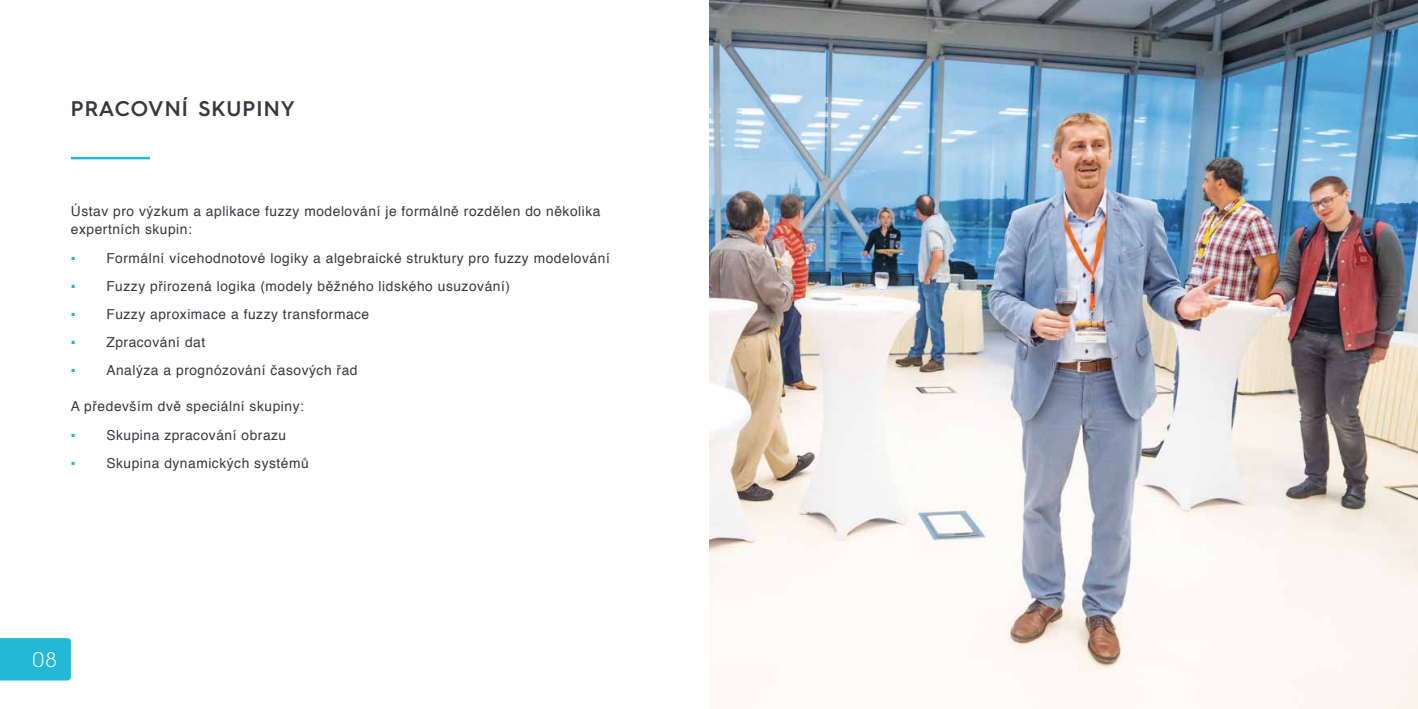
<style>
.page{position:relative;width:1418px;height:709px;background:#fff}
.page>*{position:absolute;margin:0;border:0;box-sizing:border-box;transform-origin:0 0}
.t1{font:600 21.25px "Hurme Geometric Sans 3";letter-spacing:.05em;color:#383841}
.t2{font:300 21.25px "Hurme Geometric Sans 3";color:#fff}
.t3{font:13.75px/18.1px "Helvetica";letter-spacing:.04em;color:#383841}
.s1{font-family:"Arial";color:#23b9d6}
</style>
<div class="page">
<div style="left:0;top:638px;width:71px;height:42px;background:#23b9d6"></div>
<hr style="left:71px;top:157px;width:79px;height:2px;background:#23b9d6">
<img style="left:709px;top:0;width:708px;height:709px">
<h1 class="t1" style="left:71px;top:93px;width:225px">PRACOVNÍ SKUPINY</h1>
<p class="t3" style="left:71px;top:202px;width:531px">Ústav pro výzkum a aplikace fuzzy modelování je formálně rozdělen do několika expertních skupin:</p>
<p class="t3" style="left:71px;top:249px;width:540px"><span class="s1">▪</span> Formální vícehodnotové logiky a algebraické struktury pro fuzzy modelování</p>
<p class="t3" style="left:71px;top:277px;width:440px"><span class="s1">▪</span> Fuzzy přirozená logika (modely běžného lidského usuzování)</p>
<p class="t3" style="left:71px;top:305px;width:300px"><span class="s1">▪</span> Fuzzy aproximace a fuzzy transformace</p>
<p class="t3" style="left:71px;top:334px;width:136px"><span class="s1">▪</span> Zpracování dat</p>
<p class="t3" style="left:71px;top:362px;width:288px"><span class="s1">▪</span> Analýza a prognózování časových řad</p>
<p class="t3" style="left:71px;top:398px;width:234px">A především dvě speciální skupiny:</p>
<p class="t3" style="left:71px;top:426px;width:217px"><span class="s1">▪</span> Skupina zpracování obrazu</p>
<p class="t3" style="left:71px;top:454px;width:239px"><span class="s1">▪</span> Skupina dynamických systémů</p>
<h1 class="t2" style="left:33px;top:645px;width:26px">08</h1>
</div>
